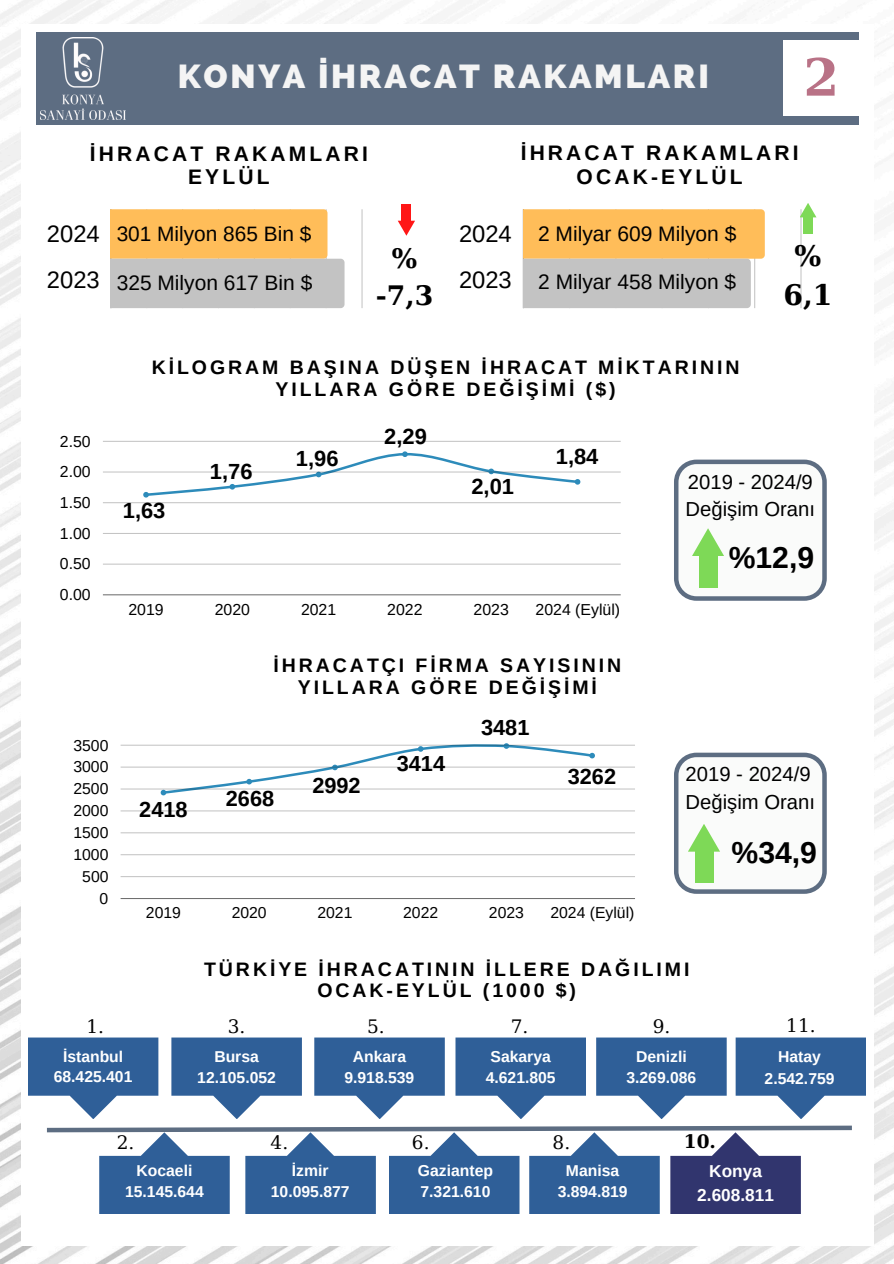
<style>
.page{position:relative;width:894px;height:1264px;background:#fff}
.page>*{position:absolute;margin:0;border:0;box-sizing:border-box;transform-origin:0 0}
.t1{font:700 51.45px "DejaVu Serif";color:#b97286}
.t2{font:800 33.3px "Raleway";letter-spacing:.08em;color:#f4f4f4}
.t3{font:700 30.15px "Arimo";color:#000}
.t4{font:700 28.2px/39.3px "DejaVu Serif";color:#000;text-align:center}
.t5{font:700 26.7px/37.2px "DejaVu Serif";color:#000;text-align:center}
.t6{font:23.7px "Arimo";color:#000}
.t7{font:700 21.9px "Arimo";color:#000}
.t8{font:700 21.75px "Arimo";color:#000}
.t9{font:21px "Arimo";color:#000}
.t10{font:700 21px/23.7px "Arimo";letter-spacing:.15em;color:#000;text-align:center}
.t11{font:20.85px "Arimo";color:#000}
.t12{font:20.25px "Arimo";color:#000}
.t13{font:700 19.5px/21.3px "Arimo";letter-spacing:.15em;color:#000;text-align:center}
.t14{font:18.45px "DejaVu Serif";color:#000}
.t15{font:700 18.45px "DejaVu Serif";color:#000}
.t16{font:700 17.25px "Arimo";color:#fff}
.t17{font:15.9px "Arimo";color:#000}
.t18{font:700 15.75px "Arimo";color:#fff}
.t19{font:15.75px "Arimo";color:#000}
</style>
<div class="page">
<img style="left:0;top:0;width:893px;height:1263px">
<div style="left:21px;top:24px;width:852px;height:1221px;background:#fff"></div>
<div style="left:36px;top:32px;width:821px;height:92px;background:#5d6d82"></div>
<div style="left:783px;top:40px;width:75px;height:76px;background:#fff"></div>
<img style="left:41px;top:37px;width:84px;height:82px">
<svg style="left:28px;top:1037px;width:837px;height:176px"></svg>
<svg style="left:143px;top:451px;width:437px;height:46px"></svg>
<hr style="left:103px;top:594px;width:517px;height:1px;background:#999">
<hr style="left:103px;top:564px;width:517px;height:1px;background:#d7d7d7">
<hr style="left:103px;top:533px;width:517px;height:1px;background:#c4c4c4">
<hr style="left:103px;top:502px;width:517px;height:1px;background:#cecece">
<hr style="left:103px;top:472px;width:517px;height:1px;background:#000;opacity:.25">
<hr style="left:103px;top:441px;width:517px;height:1px;background:#cbcbcb">
<svg style="left:674px;top:459px;width:152px;height:141px"></svg>
<svg style="left:161px;top:743px;width:433px;height:52px"></svg>
<hr style="left:120px;top:898px;width:515px;height:1px;background:#6f6f6f">
<hr style="left:120px;top:876px;width:515px;height:1px;background:#c9c9c9">
<hr style="left:120px;top:854px;width:515px;height:1px;background:#cfcfcf">
<hr style="left:120px;top:832px;width:515px;height:1px;background:#d5d5d5">
<hr style="left:120px;top:810px;width:515px;height:1px;background:#dbdbdb">
<hr style="left:120px;top:788px;width:515px;height:1px;background:#e1e1e1">
<hr style="left:120px;top:766px;width:515px;height:1px;background:#e6e6e6">
<hr style="left:120px;top:745px;width:515px;height:1px;background:#000;opacity:.25">
<svg style="left:674px;top:752px;width:152px;height:141px"></svg>
<hr style="left:800px;top:209px;width:1px;height:99px;background:#e0e0e0">
<svg style="left:523px;top:209px;width:241px;height:99px;background:#e2c190"></svg>
<hr style="left:361px;top:209px;width:1px;height:99px;background:#e2e2e2">
<svg style="left:111px;top:209px;width:233px;height:99px;background:#e1c294"></svg>
<div style="left:803px;top:217px;width:9px;height:17px;background:#7ed957"></div>
<svg style="left:800px;top:203px;width:16px;height:14px"></svg>
<div style="left:401px;top:204px;width:10px;height:17px;background:#ff1616"></div>
<svg style="left:398px;top:221px;width:17px;height:15px"></svg>
<p class="t2" style="left:178px;top:57px;width:532px">KONYA İHRACAT RAKAMLARI</p>
<p class="t1" style="left:803px;top:47px;width:37px">2</p>
<h5 class="t10" style="left:90px;top:141px;width:279px">İHRACAT RAKAMLARI<br>EYLÜL</h5>
<p class="t10" style="left:520px;top:141px;width:279px">İHRACAT RAKAMLARI<br>OCAK-EYLÜL</p>
<p class="t6" style="left:47px;top:220px;width:54px">2024</p>
<h5 class="t6" style="left:47px;top:267px;width:54px">2023</h5>
<p class="t11" style="left:117px;top:222px;width:196px">301 Milyon 865 Bin $</p>
<p class="t9" style="left:117px;top:271px;width:197px">325 Milyon 617 Bin $</p>
<h6 class="t5" style="left:376px;top:240px;width:59px">% -7,3</h6>
<p class="t6" style="left:459px;top:220px;width:54px">2024</p>
<h6 class="t6" style="left:459px;top:267px;width:54px">2023</h6>
<p class="t9" style="left:538px;top:222px;width:200px">2 Milyar 609 Milyon $</p>
<p class="t9" style="left:538px;top:270px;width:199px">2 Milyar 458 Milyon $</p>
<h4 class="t4" style="left:783px;top:236px;width:51px">%<br>6,1</h4>
<p class="t17" style="left:60px;top:432px;width:32px">2.50</p>
<p class="t17" style="left:60px;top:463px;width:32px">2.00</p>
<p class="t17" style="left:60px;top:493px;width:32px">1.50</p>
<p class="t17" style="left:60px;top:524px;width:32px">1.00</p>
<p class="t17" style="left:60px;top:555px;width:32px">0.50</p>
<p class="t17" style="left:60px;top:586px;width:32px">0.00</p>
<p class="t19" style="left:73px;top:736px;width:37px">3500</p>
<p class="t19" style="left:73px;top:758px;width:37px">3000</p>
<p class="t19" style="left:73px;top:780px;width:37px">2500</p>
<p class="t19" style="left:73px;top:802px;width:37px">2000</p>
<p class="t19" style="left:73px;top:823px;width:37px">1500</p>
<p class="t19" style="left:73px;top:845px;width:37px">1000</p>
<p class="t19" style="left:82px;top:867px;width:28px">500</p>
<p class="t19" style="left:99px;top:889px;width:10px">0</p>
<p class="t14" style="left:86px;top:1015px;width:19px">1.</p>
<p class="t13" style="left:152px;top:357px;width:589px">KİLOGRAM BAŞINA DÜŞEN İHRACAT MİKTARININ<br>YILLARA GÖRE DEĞİŞİMİ ($)</p>
<p class="t7" style="left:123px;top:498px;width:44px">1,63</p>
<p class="t7" style="left:210px;top:459px;width:44px">1,76</p>
<p class="t7" style="left:296px;top:446px;width:44px">1,96</p>
<p class="t7" style="left:384px;top:424px;width:44px">2,29</p>
<p class="t7" style="left:471px;top:474px;width:44px">2,01</p>
<p class="t7" style="left:555px;top:444px;width:44px">1,84</p>
<p class="t17" style="left:128px;top:600px;width:37px">2019</p>
<p class="t17" style="left:215px;top:600px;width:37px">2020</p>
<p class="t17" style="left:301px;top:600px;width:37px">2021</p>
<p class="t17" style="left:387px;top:600px;width:37px">2022</p>
<p class="t17" style="left:473px;top:600px;width:37px">2023</p>
<p class="t17" style="left:535px;top:600px;width:86px">2024 (Eylül)</p>
<p class="t13" style="left:273px;top:654px;width:349px">İHRACATÇI FİRMA SAYISININ<br>YILLARA GÖRE DEĞİŞİMİ</p>
<p class="t8" style="left:139px;top:797px;width:50px">2418</p>
<p class="t8" style="left:226px;top:786px;width:50px">2668</p>
<p class="t8" style="left:312px;top:773px;width:50px">2992</p>
<h5 class="t8" style="left:396px;top:751px;width:50px">3414</h5>
<p class="t8" style="left:481px;top:715px;width:50px">3481</p>
<p class="t8" style="left:567px;top:764px;width:50px">3262</p>
<p class="t19" style="left:146px;top:903px;width:37px">2019</p>
<p class="t19" style="left:231px;top:903px;width:37px">2020</p>
<p class="t19" style="left:317px;top:903px;width:37px">2021</p>
<p class="t19" style="left:403px;top:903px;width:37px">2022</p>
<p class="t19" style="left:488px;top:903px;width:37px">2023</p>
<p class="t19" style="left:550px;top:903px;width:85px">2024 (Eylül)</p>
<h3 class="t12" style="left:687px;top:470px;width:126px">2019 - 2024/9</h3>
<h5 class="t12" style="left:685px;top:498px;width:131px">Değişim Oranı</h5>
<h3 class="t3" style="left:728px;top:541px;width:87px">%12,9</h3>
<p class="t12" style="left:685px;top:763px;width:126px">2019 - 2024/9</p>
<p class="t12" style="left:685px;top:790px;width:131px">Değişim Oranı</p>
<p class="t3" style="left:731px;top:836px;width:87px">%34,9</p>
<p class="t13" style="left:204px;top:958px;width:486px">TÜRKİYE İHRACATININ İLLERE DAĞILIMI<br>OCAK-EYLÜL (1000 $)</p>
<p class="t14" style="left:228px;top:1015px;width:19px">3.</p>
<p class="t14" style="left:367px;top:1015px;width:19px">5.</p>
<p class="t14" style="left:510px;top:1015px;width:19px">7.</p>
<p class="t14" style="left:652px;top:1015px;width:19px">9.</p>
<p class="t14" style="left:786px;top:1014px;width:31px">11.</p>
<p class="t18" style="left:63px;top:1047px;width:62px">İstanbul</p>
<h2 class="t18" style="left:54px;top:1068px;width:80px">68.425.401</h2>
<p class="t14" style="left:117px;top:1131px;width:19px">2.</p>
<h4 class="t18" style="left:214px;top:1048px;width:46px">Bursa</h4>
<p class="t18" style="left:197px;top:1069px;width:80px">12.105.052</p>
<p class="t14" style="left:270px;top:1131px;width:19px">4.</p>
<h4 class="t18" style="left:352px;top:1048px;width:55px">Ankara</h4>
<h4 class="t18" style="left:344px;top:1069px;width:71px">9.918.539</h4>
<h4 class="t18" style="left:490px;top:1048px;width:62px">Sakarya</h4>
<h4 class="t18" style="left:485px;top:1069px;width:71px">4.621.805</h4>
<h1 class="t18" style="left:636px;top:1048px;width:52px">Denizli</h1>
<p class="t18" style="left:626px;top:1069px;width:71px">3.269.086</p>
<p class="t18" style="left:778px;top:1048px;width:44px">Hatay</p>
<p class="t18" style="left:764px;top:1069px;width:71px">2.542.759</p>
<p class="t14" style="left:412px;top:1131px;width:19px">6.</p>
<p class="t14" style="left:552px;top:1131px;width:19px">8.</p>
<p class="t15" style="left:683px;top:1131px;width:34px">10.</p>
<h4 class="t18" style="left:136px;top:1162px;width:57px">Kocaeli</h4>
<h4 class="t18" style="left:125px;top:1183px;width:80px">15.145.644</h4>
<h4 class="t18" style="left:292px;top:1162px;width:38px">İzmir</h4>
<h4 class="t18" style="left:271px;top:1183px;width:80px">10.095.877</h4>
<h4 class="t18" style="left:418px;top:1162px;width:77px">Gaziantep</h4>
<h4 class="t18" style="left:420px;top:1183px;width:71px">7.321.610</h4>
<p class="t18" style="left:566px;top:1162px;width:55px">Manisa</p>
<p class="t18" style="left:557px;top:1183px;width:71px">3.894.819</p>
<h2 class="t16" style="left:709px;top:1161px;width:54px">Konya</h2>
<p class="t16" style="left:697px;top:1185px;width:78px">2.608.811</p>
</div>
